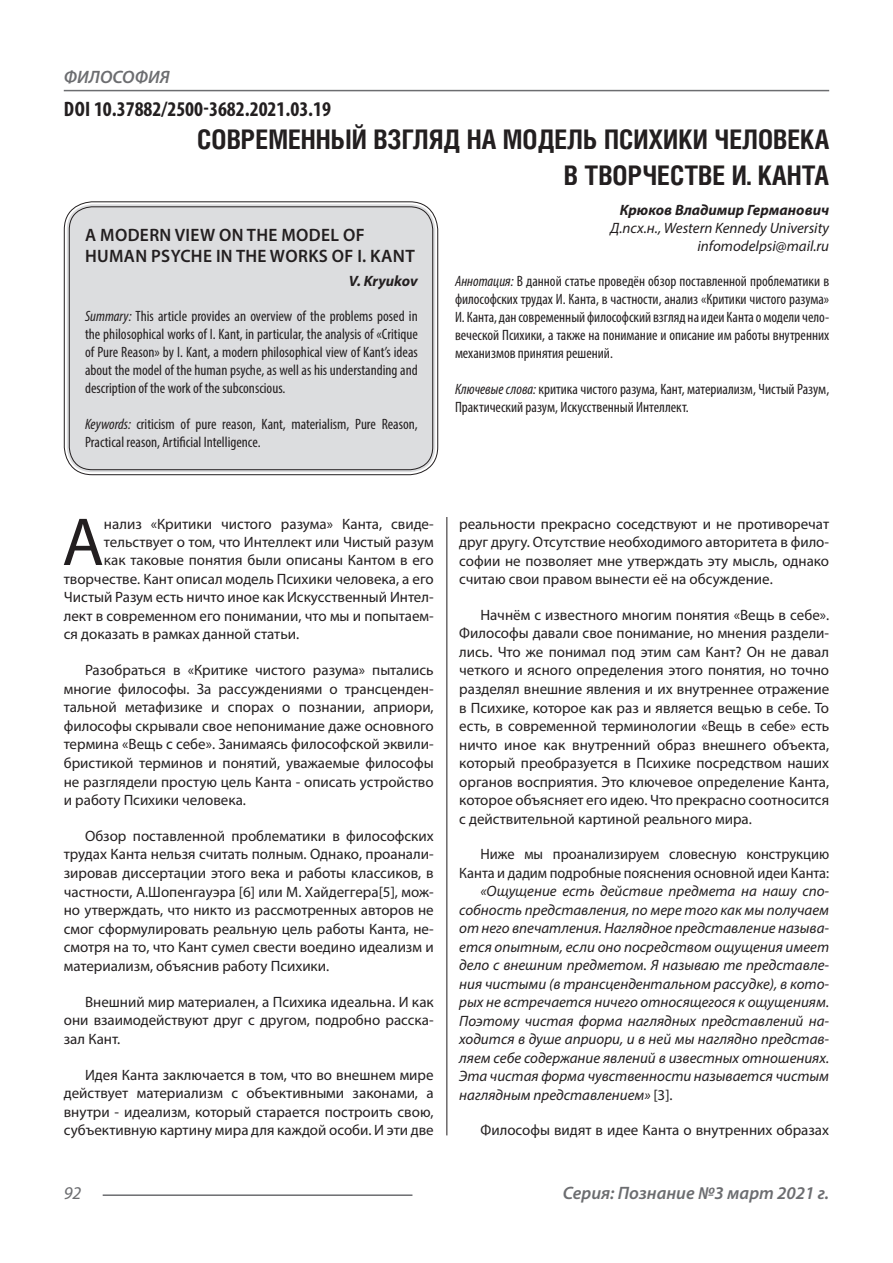
<style>
.page{position:relative;width:893px;height:1263px;background:#fff}
.page>*{position:absolute;margin:0;border:0;box-sizing:border-box;transform-origin:0 0}
.Статья_текст_первый{font:68.4px "Myriad Pro";color:#231f20}
.Статья_название{font:700 27px "Helios Cond C";color:#231f20}
.ДОИ{font:700 condensed 21px "Myriad Pro";color:#231f20}
.Статья_название_англ{font:600 18px/21.6px "Myriad Pro";letter-spacing:.02em;color:#231f20}
.t1{font:italic 600 18px "Myriad Pro";color:#6c6d70}
.t2{font:italic 18px "Myriad Pro";color:#6c6d70}
.Статья_текст{font:15px/18.6px "Myriad Pro";color:#231f20;text-align:justify}
.Статья_текст-2{font:italic 15px/18.5px "Myriad Pro";color:#231f20;text-align:justify}
.Статья_аннотация_тек{font:condensed 15px/18px "Myriad Pro";color:#231f20;text-align:justify}
.Статья_аннотация_анг{font:condensed 15px/18px "Myriad Pro";color:#231f20;text-align:justify}
.Статья_текст_первый-2{font:15px "Myriad Pro";color:#231f20}
.Статья_текст-3{font:15px/18.5px "Myriad Pro";color:#231f20;text-align:right;scale:.96 1}
.Статья_автор_фио_рус{font:italic 15px "Myriad Pro";color:#231f20}
.Статья_автор_фио_рус-2{font:italic 700 15px "Myriad Pro";color:#231f20}
.Статья_автор_инфо{font:italic 15px "Myriad Pro";color:#231f20}
.Статья_автор_англ{font:italic 700 15px "Myriad Pro";color:#231f20}
.s1{font-style:italic}
.s2{font-style:normal}
</style>
<div class="page">
<hr style="left:446px;top:128px;width:1px;height:1007px;background:#231f20">
<hr style="left:103px;top:1194px;width:309px;height:2px;background:#6c6d70">
<hr style="left:64px;top:90px;width:765px;height:1px;background:#6c6d70">
<div style="left:441px;top:128px;width:10px;height:389px;background:#fff"></div>
<div style="left:67px;top:204px;width:368px;height:268px;background:#dcdddf;border-radius:26px"></div>
<div style="left:64px;top:201px;width:374px;height:274px;border:1px solid #231f20;border-radius:28px"></div>
<div style="left:69px;top:206px;width:364px;height:264px;border:1px solid #231f20;border-radius:23px"></div>
<p class="t1" style="left:64px;top:66px;width:107px">ФИЛОСОФИЯ</p>
<p class="ДОИ" style="left:64px;top:96px;width:269px">DOI 10.37882/2500-3682.2021.03.19</p>
<p class="Статья_название" style="left:197px;top:124px;width:633px">СОВРЕМЕННЫЙ ВЗГЛЯД НА МОДЕЛЬ ПСИХИКИ ЧЕЛОВЕКА</p>
<p class="Статья_название" style="left:564px;top:160px;width:267px">В ТВОРЧЕСТВЕ И. КАНТА</p>
<p class="Статья_автор_фио_рус-2" style="left:620px;top:200px;width:211px">Крюков Владимир Германович</p>
<p class="Статья_автор_фио_рус" style="left:610px;top:218px;width:220px">Д.псх.н., Western Kennedy University</p>
<p class="Статья_автор_инфо" style="left:697px;top:236px;width:133px">infomodelpsi@mail.ru</p>
<p class="Статья_аннотация_тек" style="left:455px;top:271px;width:376px"><span class="s1">Аннотация:</span> В данной статье проведён обзор поставленной проблематики в философских трудах И. Канта, в частности, анализ «Критики чистого разума» И. Канта, дан современный философский взгляд на идеи Канта о модели чело&shy;веческой Психики, а также на понимание и описание им работы внутренних механизмов принятия решений.</p>
<p class="Статья_аннотация_тек" style="left:455px;top:379px;width:376px"><span class="s1">Ключевые слова:</span> критика чистого разума, Кант, материализм, Чистый Разум,<br>Практический разум, Искусственный Интеллект.</p>
<p class="Статья_название_англ" style="left:85px;top:223px;width:331px">A MODERN VIEW ON THE MODEL OF<br>HUMAN PSYCHE IN THE WORKS OF I. KANT</p>
<p class="Статья_автор_англ" style="left:349px;top:272px;width:70px">V. Kryukov</p>
<p class="Статья_аннотация_анг" style="left:85px;top:306px;width:334px"><span class="s1">Summary:</span> This article provides an overview of the problems posed in the philosophical works of I. Kant, in particular, the analysis of «Critique of Pure Reason» by I. Kant, a modern philosophical view of Kant’s ideas about the model of the human psyche, as well as his understanding and description of the work of the subconscious.</p>
<p class="Статья_аннотация_анг" style="left:85px;top:414px;width:334px"><span class="s1">Keywords:</span> criticism of pure reason, Kant, materialism, Pure Reason,<br>Practical reason, Artificial Intelligence.</p>
<p class="Статья_текст_первый" style="left:62px;top:500px;width:43px">А</p>
<p class="Статья_текст_первый-2" style="left:104px;top:515px;width:331px">нализ «Критики чистого разума» Канта, свиде-</p>
<p class="Статья_текст_первый-2" style="left:104px;top:533px;width:331px">тельствует о том, что Интеллект или Чистый разум</p>
<p class="Статья_текст_первый-2" style="left:104px;top:551px;width:331px">как таковые понятия были описаны Кантом в его</p>
<p class="Статья_текст_первый-2" style="left:64px;top:569px;width:371px">творчестве. Кант описал модель Психики человека, а его</p>
<p class="Статья_текст_первый-2" style="left:64px;top:588px;width:371px">Чистый Разум есть ничто иное как Искусственный Интел-</p>
<p class="Статья_текст_первый-2" style="left:64px;top:606px;width:371px">лект в современном его понимании, что мы и попытаем-</p>
<p class="Статья_текст_первый-2" style="left:64px;top:625px;width:237px">ся доказать в рамках данной статьи.</p>
<p class="Статья_текст" style="left:64px;top:660px;width:371px;text-indent:21px">Разобраться в «Критике чистого разума» пытались многие философы. За рассуждениями о трансценден&shy;тальной метафизике и спорах о познании, априори, философы скрывали свое непонимание даже основного термина «Вещь с себе». Занимаясь философской эквили&shy;бристикой терминов и понятий, уважаемые философы не разглядели простую цель Канта - описать устройство и работу Психики человека.</p>
<p class="Статья_текст" style="left:64px;top:826px;width:371px;text-indent:21px">Обзор поставленной проблематики в философских трудах Канта нельзя считать полным. Однако, проанали&shy;зировав диссертации этого века и работы классиков, в частности, А.Шопенгауэра [6] или М. Хайдеггера[5], мож&shy;но утверждать, что никто из рассмотренных авторов не смог сформулировать реальную цель работы Канта, не&shy;смотря на то, что Кант сумел свести воедино идеализм и материализм, объяснив работу Психики.</p>
<p class="Статья_текст" style="left:64px;top:992px;width:371px;text-indent:21px">Внешний мир материален, а Психика идеальна. И как они взаимодействуют друг с другом, подробно расска&shy;зал Кант.</p>
<p class="Статья_текст" style="left:64px;top:1065px;width:371px;text-indent:21px">Идея Канта заключается в том, что во внешнем мире действует материализм с объективными законами, а внутри - идеализм, который старается построить свою, субъективную картину мира для каждой особи. И эти две</p>
<p class="Статья_текст" style="left:459px;top:514px;width:371px">реальности прекрасно соседствуют и не противоречат друг другу. Отсутствие необходимого авторитета в фило&shy;софии не позволяет мне утверждать эту мысль, однако считаю свои правом вынести её на обсуждение.</p>
<p class="Статья_текст" style="left:459px;top:605px;width:371px;text-indent:21px">Начнём с известного многим понятия «Вещь в себе».<br>Философы давали свое понимание, но мнения раздели&shy;лись. Что же понимал под этим сам Кант? Он не давал четкого и ясного определения этого понятия, но точно разделял внешние явления и их внутреннее отражение в Психике, которое как раз и является вещью в себе. То есть, в современной терминологии «Вещь в себе» есть ничто иное как внутренний образ внешнего объекта, который преобразуется в Психике посредством наших органов восприятия. Это ключевое определение Канта, которое объясняет его идею. Что прекрасно соотносится с действительной картиной реального мира.</p>
<p class="Статья_текст-3" style="left:459px;top:845px;width:387px">Ниже мы проанализируем словесную конструкцию<br>Канта и дадим подробные пояснения основной идеи Канта:</p>
<p class="Статья_текст-2" style="left:459px;top:882px;width:371px;text-indent:21px">«Ощущение есть действие предмета на нашу спо&shy;собность представления, по мере того как мы получаем от него впечатления. Наглядное представление называ&shy;ется опытным, если оно посредством ощущения имеет дело с внешним предметом. Я называю те представле&shy;ния чистыми (в трансцендентальном рассудке), в кото&shy;рых не встречается ничего относящегося к ощущениям.<br>Поэтому чистая форма наглядных представлений на&shy;ходится в душе априори, и в ней мы наглядно представ&shy;ляем себе содержание явлений в известных отношениях.<br>Эта чистая форма чувственности называется чистым наглядным представлением» <span class="s2">[3].</span></p>
<p class="Статья_текст" style="left:480px;top:1121px;width:350px">Философы видят в идее Канта о внутренних образах</p>
<p class="t2" style="left:64px;top:1182px;width:19px">92</p>
<p class="t1" style="left:563px;top:1182px;width:268px">Серия: Познание №3 март 2021 г.</p>
</div>
